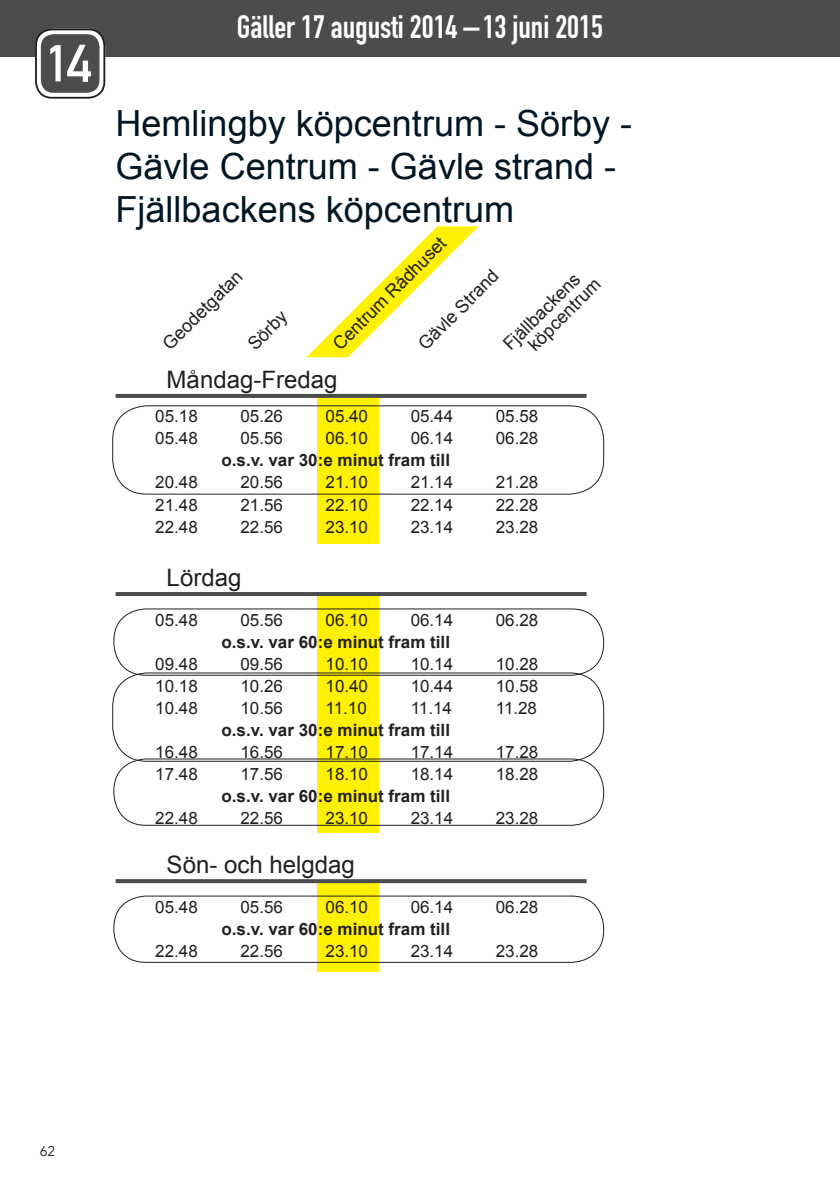
<style>
.page{position:relative;width:840px;height:1191px;background:#fff}
.page>*{position:absolute;margin:0;border:0;box-sizing:border-box;transform-origin:0 0}
.t1{font:36px/43.2px "Arial";color:#011622}
.t2{font:32px "DIN Engschrift Std";color:#fff}
.t3{font:24px "Arial";color:#231f20}
.t4{font:18px/18px "Arial";color:#231f20}
.t5{font:17px "Arial";color:#231f20}
.t6{font:700 17px "Arial";color:#231f20}
.t7{font:14px "Avenir LT Std";color:#231f20}
</style>
<div class="page">
<svg style="left:307px;top:226px;width:171px;height:131px"></svg>
<div style="left:317px;top:594px;width:61px;height:238px;background:#fff101"></div>
<div style="left:317px;top:880px;width:61px;height:91px;background:#fff101"></div>
<div style="left:317px;top:395px;width:61px;height:148px;background:#fff101"></div>
<div style="left:0;top:0;width:839px;height:57px;background:#4b4c4d"></div>
<div style="left:35px;top:29px;width:70px;height:70px;border:6px solid #fff;border-radius:16px"></div>
<div style="left:41px;top:34px;width:58px;height:58px;background:#4b4c4d;border-radius:12px"></div>
<div style="left:35px;top:29px;width:70px;height:70px;border:2px solid #231f20;border-radius:16px"></div>
<svg style="left:50px;top:45px;width:41px;height:37px"></svg>
<svg style="left:115px;top:394px;width:471px;height:4px;background:#4e4f4f"></svg>
<hr style="left:115px;top:592px;width:471px;height:4px;background:#4b4c4d">
<svg style="left:115px;top:879px;width:471px;height:4px;background:#525354"></svg>
<div style="left:112px;top:405px;width:491px;height:89px;border:1px solid #231f20;border-radius:34px"></div>
<div style="left:113px;top:608px;width:490px;height:67px;border:1px solid #231f20;border-radius:32px"></div>
<div style="left:112px;top:672px;width:491px;height:89px;border:1px solid #231f20;border-radius:34px"></div>
<div style="left:113px;top:758px;width:490px;height:67px;border:1px solid #231f20;border-radius:32px"></div>
<div style="left:113px;top:895px;width:490px;height:68px;border:1px solid #231f20;border-radius:32px"></div>
<h2 class="t2" style="left:237px;top:8px;width:367px">Gäller 17 augusti 2014 –13 juni 2015</h2>
<h1 class="t1" style="left:115px;top:102px;width:518px">Hemlingby köpcentrum - Sörby -<br>Gävle Centrum - Gävle strand -<br>Fjällbackens köpcentrum</h1>
<p class="t4" style="left:159px;top:340px;width:106px;rotate:-45deg">Geodetgatan</p>
<p class="t4" style="left:244px;top:340px;width:49px;rotate:-45deg">Sörby</p>
<p class="t4" style="left:329px;top:340px;width:153px;rotate:-45deg">Centrum Rådhuset</p>
<p class="t4" style="left:415px;top:340px;width:107px;rotate:-45deg">Gävle Strand</p>
<p class="t4" style="left:512px;top:328px;width:96px;text-indent:-17px;rotate:-45deg">Fjällbackens köpcentrum</p>
<h3 class="t3" style="left:166px;top:364px;width:172px">Måndag-Fredag</h3>
<p class="t5" style="left:155px;top:405px;width:44px">05.18</p>
<p class="t5" style="left:240px;top:405px;width:44px">05.26</p>
<p class="t5" style="left:325px;top:405px;width:44px">05.40</p>
<p class="t5" style="left:410px;top:405px;width:44px">05.44</p>
<p class="t5" style="left:495px;top:405px;width:44px">05.58</p>
<p class="t5" style="left:155px;top:427px;width:44px">05.48</p>
<p class="t5" style="left:240px;top:427px;width:44px">05.56</p>
<p class="t5" style="left:325px;top:427px;width:44px">06.10</p>
<p class="t5" style="left:410px;top:427px;width:44px">06.14</p>
<p class="t5" style="left:495px;top:427px;width:44px">06.28</p>
<p class="t6" style="left:221px;top:449px;width:230px">o.s.v. var 30:e minut fram till</p>
<p class="t5" style="left:155px;top:471px;width:44px">20.48</p>
<p class="t5" style="left:240px;top:471px;width:44px">20.56</p>
<p class="t5" style="left:325px;top:471px;width:44px">21.10</p>
<p class="t5" style="left:410px;top:471px;width:44px">21.14</p>
<p class="t5" style="left:495px;top:471px;width:44px">21.28</p>
<p class="t5" style="left:155px;top:493px;width:44px">21.48</p>
<p class="t5" style="left:240px;top:493px;width:44px">21.56</p>
<p class="t5" style="left:325px;top:493px;width:44px">22.10</p>
<p class="t5" style="left:410px;top:493px;width:44px">22.14</p>
<p class="t5" style="left:495px;top:493px;width:44px">22.28</p>
<p class="t5" style="left:155px;top:515px;width:44px">22.48</p>
<p class="t5" style="left:240px;top:515px;width:44px">22.56</p>
<p class="t5" style="left:325px;top:515px;width:44px">23.10</p>
<p class="t5" style="left:410px;top:515px;width:44px">23.14</p>
<p class="t5" style="left:495px;top:515px;width:44px">23.28</p>
<h3 class="t3" style="left:166px;top:562px;width:76px">Lördag</h3>
<p class="t5" style="left:155px;top:608px;width:44px">05.48</p>
<p class="t5" style="left:240px;top:608px;width:44px">05.56</p>
<p class="t5" style="left:325px;top:608px;width:44px">06.10</p>
<p class="t5" style="left:410px;top:608px;width:44px">06.14</p>
<p class="t5" style="left:495px;top:608px;width:44px">06.28</p>
<p class="t6" style="left:221px;top:630px;width:230px">o.s.v. var 60:e minut fram till</p>
<p class="t5" style="left:155px;top:652px;width:44px">09.48</p>
<p class="t5" style="left:240px;top:652px;width:44px">09.56</p>
<p class="t5" style="left:325px;top:652px;width:44px">10.10</p>
<p class="t5" style="left:410px;top:652px;width:44px">10.14</p>
<p class="t5" style="left:495px;top:652px;width:44px">10.28</p>
<p class="t5" style="left:155px;top:674px;width:44px">10.18</p>
<p class="t5" style="left:240px;top:674px;width:44px">10.26</p>
<p class="t5" style="left:325px;top:674px;width:44px">10.40</p>
<p class="t5" style="left:410px;top:674px;width:44px">10.44</p>
<p class="t5" style="left:495px;top:674px;width:44px">10.58</p>
<p class="t5" style="left:155px;top:696px;width:44px">10.48</p>
<p class="t5" style="left:240px;top:696px;width:44px">10.56</p>
<p class="t5" style="left:325px;top:696px;width:43px">11.10</p>
<p class="t5" style="left:410px;top:696px;width:43px">11.14</p>
<p class="t5" style="left:495px;top:696px;width:43px">11.28</p>
<p class="t6" style="left:221px;top:718px;width:230px">o.s.v. var 30:e minut fram till</p>
<p class="t5" style="left:155px;top:740px;width:44px">16.48</p>
<p class="t5" style="left:240px;top:740px;width:44px">16.56</p>
<p class="t5" style="left:325px;top:740px;width:44px">17.10</p>
<p class="t5" style="left:410px;top:740px;width:44px">17.14</p>
<p class="t5" style="left:495px;top:740px;width:44px">17.28</p>
<p class="t5" style="left:155px;top:762px;width:44px">17.48</p>
<p class="t5" style="left:240px;top:762px;width:44px">17.56</p>
<p class="t5" style="left:325px;top:762px;width:44px">18.10</p>
<p class="t5" style="left:410px;top:762px;width:44px">18.14</p>
<p class="t5" style="left:495px;top:762px;width:44px">18.28</p>
<p class="t6" style="left:221px;top:784px;width:230px">o.s.v. var 60:e minut fram till</p>
<p class="t5" style="left:155px;top:806px;width:44px">22.48</p>
<p class="t5" style="left:240px;top:806px;width:44px">22.56</p>
<p class="t5" style="left:325px;top:806px;width:44px">23.10</p>
<p class="t5" style="left:410px;top:806px;width:44px">23.14</p>
<p class="t5" style="left:495px;top:806px;width:44px">23.28</p>
<h3 class="t3" style="left:166px;top:849px;width:190px">Sön- och helgdag</h3>
<p class="t5" style="left:155px;top:895px;width:44px">05.48</p>
<p class="t5" style="left:240px;top:895px;width:44px">05.56</p>
<p class="t5" style="left:325px;top:895px;width:44px">06.10</p>
<p class="t5" style="left:410px;top:895px;width:44px">06.14</p>
<p class="t5" style="left:495px;top:895px;width:44px">06.28</p>
<p class="t6" style="left:221px;top:917px;width:230px">o.s.v. var 60:e minut fram till</p>
<p class="t5" style="left:155px;top:939px;width:44px">22.48</p>
<p class="t5" style="left:240px;top:939px;width:44px">22.56</p>
<p class="t5" style="left:325px;top:939px;width:44px">23.10</p>
<p class="t5" style="left:410px;top:939px;width:44px">23.14</p>
<p class="t5" style="left:495px;top:939px;width:44px">23.28</p>
<p class="t7" style="left:40px;top:1143px;width:17px">62</p>
</div>
